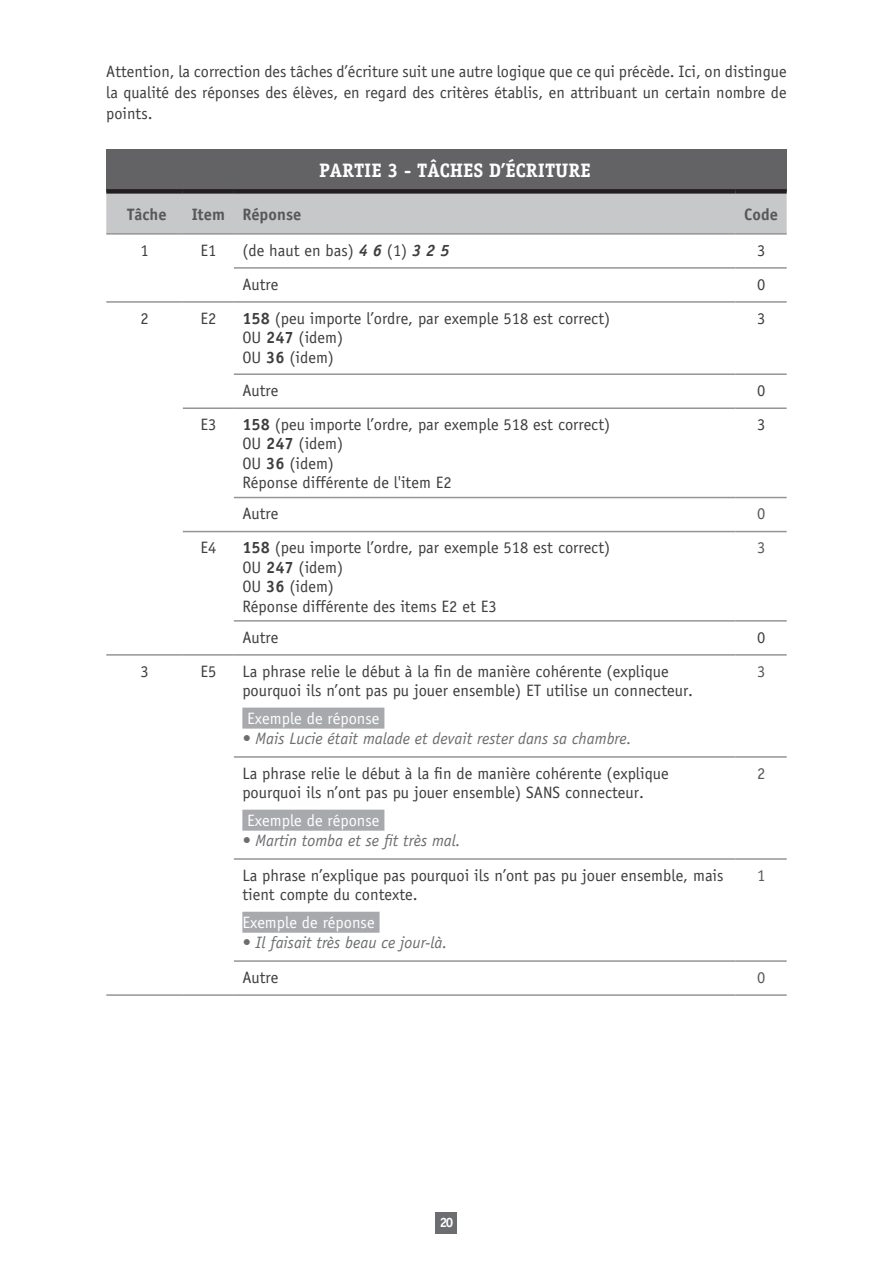
<style>
.page{position:relative;width:893px;height:1263px;background:#fff}
.page>*{position:absolute;margin:0;border:0;box-sizing:border-box;transform-origin:0 0}
.t1{font:700 19.5px "Evalex Serif";color:#fff}
.t2{font:16.5px/19.5px "Evalex Sans";color:#3e3e3f}
.t3{font:italic 16.5px "Evalex Sans";color:#6c6d70}
.t4{font:16.5px "Evalex Sans";color:#fff}
.t5{font:700 16.5px "Evalex Sans";color:#57585a}
.t6{font:16.5px "Evalex Sans";color:#57585a}
.t7{font:700 13.5px "Evalex Serif";color:#fff}
.s1{font-weight:700;font-style:italic}
.s2{font-weight:700}
</style>
<div class="page">
<div style="left:106px;top:149px;width:681px;height:42px;background:#636366"></div>
<div style="left:106px;top:194px;width:681px;height:39px;background:#c7c8ca"></div>
<hr style="left:736px;top:267px;width:51px;height:2px;background:#939598">
<hr style="left:234px;top:267px;width:502px;height:2px;background:#939598">
<div style="left:106px;top:189px;width:77px;height:5px;background:#231f20"></div>
<div style="left:183px;top:189px;width:51px;height:5px;background:#231f20"></div>
<div style="left:234px;top:189px;width:502px;height:5px;background:#231f20"></div>
<div style="left:736px;top:189px;width:51px;height:5px;background:#231f20"></div>
<hr style="left:234px;top:301px;width:502px;height:2px;background:#939598">
<hr style="left:736px;top:301px;width:51px;height:2px;background:#939598">
<hr style="left:234px;top:373px;width:502px;height:2px;background:#939598">
<hr style="left:736px;top:373px;width:51px;height:2px;background:#939598">
<hr style="left:234px;top:407px;width:502px;height:2px;background:#939598">
<hr style="left:736px;top:407px;width:51px;height:2px;background:#939598">
<hr style="left:234px;top:497px;width:502px;height:1px;background:#939598">
<hr style="left:736px;top:497px;width:51px;height:1px;background:#939598">
<hr style="left:234px;top:531px;width:502px;height:1px;background:#939598">
<hr style="left:736px;top:531px;width:51px;height:1px;background:#939598">
<hr style="left:234px;top:620px;width:502px;height:2px;background:#939598">
<hr style="left:736px;top:620px;width:51px;height:2px;background:#939598">
<hr style="left:234px;top:654px;width:502px;height:2px;background:#939598">
<hr style="left:736px;top:654px;width:51px;height:2px;background:#939598">
<hr style="left:234px;top:756px;width:502px;height:2px;background:#939598">
<hr style="left:736px;top:756px;width:51px;height:2px;background:#939598">
<hr style="left:234px;top:858px;width:502px;height:2px;background:#939598">
<hr style="left:736px;top:858px;width:51px;height:2px;background:#939598">
<hr style="left:234px;top:960px;width:502px;height:2px;background:#939598">
<hr style="left:736px;top:960px;width:51px;height:2px;background:#939598">
<hr style="left:106px;top:301px;width:77px;height:2px;background:#939598">
<hr style="left:234px;top:994px;width:502px;height:2px;background:#939598">
<hr style="left:736px;top:994px;width:51px;height:2px;background:#939598">
<hr style="left:106px;top:994px;width:77px;height:2px;background:#939598">
<hr style="left:183px;top:994px;width:51px;height:2px;background:#939598">
<hr style="left:106px;top:233px;width:77px;height:2px;background:#939598">
<hr style="left:183px;top:233px;width:51px;height:2px;background:#939598">
<hr style="left:234px;top:233px;width:502px;height:2px;background:#939598">
<hr style="left:736px;top:233px;width:51px;height:2px;background:#939598">
<hr style="left:183px;top:301px;width:51px;height:2px;background:#939598">
<hr style="left:183px;top:407px;width:51px;height:2px;background:#939598">
<hr style="left:183px;top:531px;width:51px;height:1px;background:#939598">
<hr style="left:106px;top:654px;width:77px;height:2px;background:#939598">
<hr style="left:183px;top:654px;width:51px;height:2px;background:#939598">
<div style="left:242px;top:708px;width:142px;height:21px;background:#a8a9ad"></div>
<div style="left:242px;top:810px;width:142px;height:21px;background:#a8a9ad"></div>
<div style="left:242px;top:912px;width:138px;height:21px;background:#a8a9ad"></div>
<div style="left:436px;top:1212px;width:21px;height:21px;background:#6c6d70"></div>
<p class="t2" style="left:106px;top:61px;width:682px;line-height:21px;text-align:justify">Attention, la correction des tâches d’écriture suit une autre logique que ce qui précède. Ici, on distingue la qualité des réponses des élèves, en regard des critères établis, en attribuant un certain nombre de points.</p>
<p class="t1" style="left:319px;top:158px;width:273px">PARTIE 3 - TÂCHES D’ÉCRITURE</p>
<p class="t5" style="left:127px;top:204px;width:41px">Tâche</p>
<p class="t5" style="left:192px;top:204px;width:111px">Item Réponse</p>
<p class="t5" style="left:744px;top:204px;width:35px">Code</p>
<p class="t2" style="left:140px;top:240px;width:10px">1</p>
<p class="t2" style="left:200px;top:240px;width:17px">E1</p>
<p class="t2" style="left:242px;top:240px;width:209px">(de haut en bas) <span class="s1">4 6</span> (1) <span class="s1">3 2 5</span></p>
<p class="t2" style="left:757px;top:240px;width:10px">3</p>
<p class="t2" style="left:242px;top:274px;width:38px">Autre</p>
<p class="t2" style="left:757px;top:274px;width:10px">0</p>
<p class="t2" style="left:140px;top:308px;width:10px">2</p>
<p class="t2" style="left:200px;top:308px;width:17px">E2</p>
<p class="t2" style="left:242px;top:308px;width:369px"><span class="s2">158</span> (peu importe l’ordre, par exemple 518 est correct)<br>OU <span class="s2">247</span> (idem)<br>OU <span class="s2">36</span> (idem)</p>
<p class="t2" style="left:757px;top:308px;width:10px">3</p>
<p class="t2" style="left:242px;top:381px;width:38px">Autre</p>
<p class="t2" style="left:757px;top:381px;width:10px">0</p>
<p class="t2" style="left:200px;top:415px;width:17px">E3</p>
<p class="t2" style="left:242px;top:415px;width:369px"><span class="s2">158</span> (peu importe l’ordre, par exemple 518 est correct)<br>OU <span class="s2">247</span> (idem)<br>OU <span class="s2">36</span> (idem)<br>Réponse différente de l'item E2</p>
<p class="t2" style="left:757px;top:415px;width:10px">3</p>
<p class="t2" style="left:242px;top:504px;width:38px">Autre</p>
<p class="t6" style="left:757px;top:504px;width:10px">0</p>
<p class="t2" style="left:200px;top:538px;width:17px">E4</p>
<p class="t2" style="left:242px;top:538px;width:369px"><span class="s2">158</span> (peu importe l’ordre, par exemple 518 est correct)<br>OU <span class="s2">247</span> (idem)<br>OU <span class="s2">36</span> (idem)<br>Réponse différente des items E2 et E3</p>
<p class="t6" style="left:757px;top:538px;width:10px">3</p>
<p class="t2" style="left:242px;top:627px;width:38px">Autre</p>
<p class="t2" style="left:757px;top:627px;width:10px">0</p>
<p class="t2" style="left:140px;top:661px;width:10px">3</p>
<p class="t2" style="left:200px;top:661px;width:17px">E5</p>
<p class="t2" style="left:242px;top:661px;width:452px">La phrase relie le début à la fin de manière cohérente (explique pourquoi ils n’ont pas pu jouer ensemble) ET utilise un connecteur.</p>
<p class="t4" style="left:247px;top:709px;width:134px">Exemple de réponse</p>
<p class="t3" style="left:242px;top:728px;width:391px">• Mais Lucie était malade et devait rester dans sa chambre.</p>
<p class="t6" style="left:757px;top:661px;width:10px">3</p>
<p class="t2" style="left:242px;top:763px;width:428px">La phrase relie le début à la fin de manière cohérente (explique pourquoi ils n’ont pas pu jouer ensemble) SANS connecteur.</p>
<p class="t4" style="left:247px;top:811px;width:134px">Exemple de réponse</p>
<p class="t3" style="left:242px;top:830px;width:220px">• Martin tomba et se fit très mal.</p>
<p class="t2" style="left:242px;top:865px;width:483px">La phrase n’explique pas pourquoi ils n’ont pas pu jouer ensemble, mais tient compte du contexte.</p>
<p class="t4" style="left:242px;top:913px;width:134px">Exemple de réponse</p>
<p class="t3" style="left:242px;top:932px;width:206px">• Il faisait très beau ce jour-là.</p>
<p class="t6" style="left:757px;top:763px;width:10px">2</p>
<p class="t6" style="left:757px;top:865px;width:10px">1</p>
<p class="t2" style="left:242px;top:967px;width:38px">Autre</p>
<p class="t6" style="left:757px;top:967px;width:10px">0</p>
<p class="t7" style="left:440px;top:1214px;width:15px">20</p>
</div>
